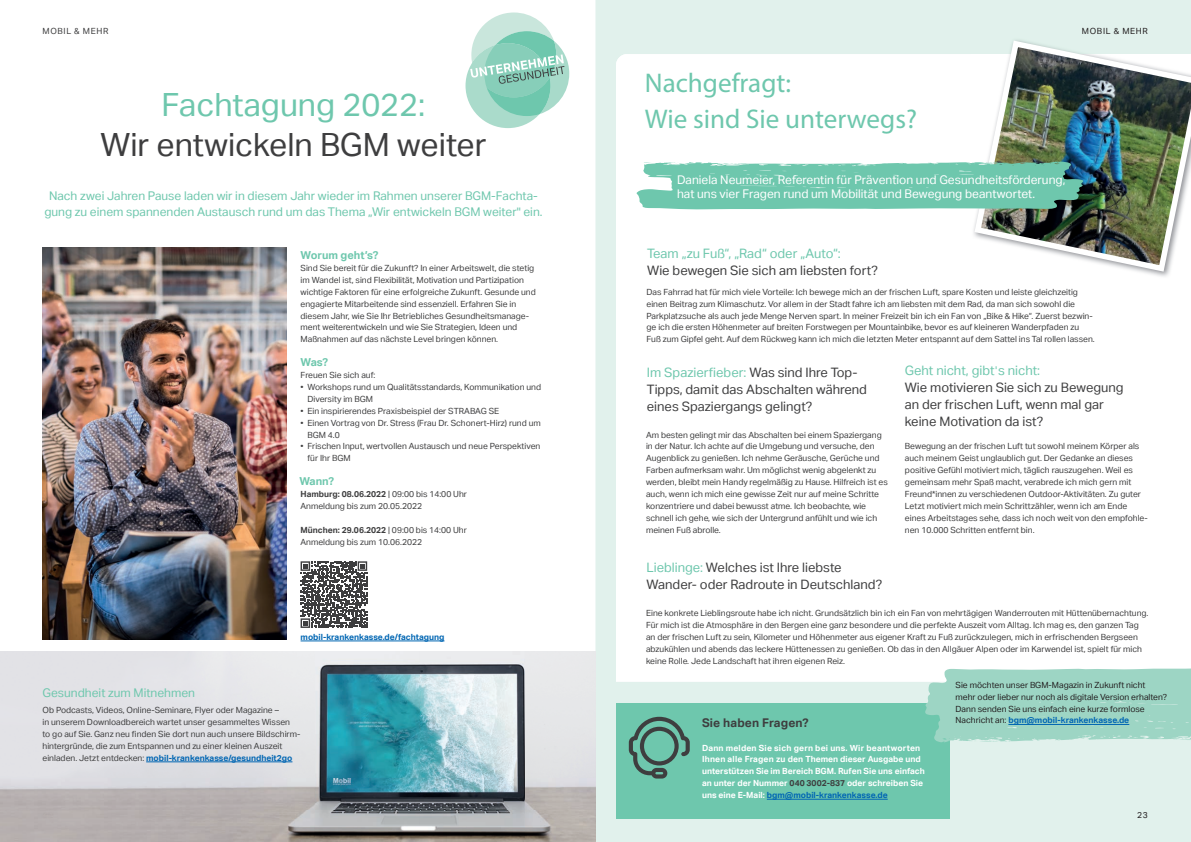
<style>
.page{position:relative;width:1191px;height:842px;background:#fff}
.page>*{position:absolute;margin:0;border:0;box-sizing:border-box;transform-origin:0 0}
.t1{font:32px "Aktiv Grotesk";color:#3e3e3f}
.t2{font:32px "Aktiv Grotesk";color:#6ec7ad}
.t3{font:27.1px/35.7px "Myriad Pro";color:#6ec7ad}
.t4{font:13px/17px "Aktiv Grotesk";color:#3e3e3f}
.t5{font:13px "Aktiv Grotesk";color:#6ec7ad}
.t6{font:12px/16.8px "Aktiv Grotesk";color:#6ec7ad;text-align:center}
.t7{font:12px/14.4px "Aktiv Grotesk";color:#fff}
.t8{font:700 12px "Aktiv Grotesk";letter-spacing:.01em;color:#3e3e3f}
.t9{font:700 11px "Aktiv Grotesk";color:#6ec7ad}
.t10{font:8.5px/11.9px "Aktiv Grotesk";color:#3e3e3f}
.t11{font:700 8.5px/11.9px "Aktiv Grotesk";color:#fff}
.t12{font:8.5px/11.9px "Aktiv Grotesk";color:#231f20}
.t13{font:700 8.5px "Aktiv Grotesk";color:#0166b3}
.t14{font:8.5px "Aktiv Grotesk";letter-spacing:.08em;color:#231f20}
.t15{font:8.5px "Aktiv Grotesk";letter-spacing:.08em;color:#3e3e3f}
.s1{font-weight:700}
.s2{font-weight:700;color:#0166b3}
.s3{color:#6ec7ad}
.s4{font-family:"Frutiger Next Com";color:#6ec7ad}
.s5{color:#3e3e3f}
.s6{color:#0166b3}
</style>
<div class="page">
<div style="left:595px;top:0;width:596px;height:842px;background:#e1f1ec"></div>
<svg style="left:616px;top:54px;width:575px;height:628px"></svg>
<div style="left:616px;top:703px;width:334px;height:115px;background:#6ec7ad"></div>
<svg style="left:629px;top:717px;width:61px;height:61px"></svg>
<hr style="left:767px;top:799px;width:120px;height:1px;background:#0166b3">
<svg style="left:924px;top:668px;width:267px;height:74px;background:#a1d7c7"></svg>
<img style="left:971px;top:37px;width:220px;height:238px">
<hr style="left:1008px;top:724px;width:121px;height:1px;background:#0166b3">
<svg style="left:635px;top:162px;width:449px;height:48px;background:#77c6af"></svg>
<img style="left:43px;top:247px;width:243px;height:393px">
<div style="left:465px;top:43px;width:85px;height:85px;background:#aadbcb;border-radius:50%"></div>
<svg style="left:470px;top:13px;width:99px;height:103px"></svg>
<svg style="left:300px;top:561px;width:67px;height:67px"></svg>
<img style="left:0;top:652px;width:595px;height:190px">
<svg style="left:43px;top:812px;width:10px;height:6px"></svg>
<hr style="left:146px;top:762px;width:146px;height:1px;background:#0166b3">
<hr style="left:300px;top:641px;width:144px;height:1px;background:#0166b3">
<p class="t15" style="left:43px;top:26px;width:68px">MOBIL &amp; MEHR</p>
<h1 class="t2" style="left:162px;top:86px;width:265px">Fachtagung 2022:</h1>
<h1 class="t1" style="left:101px;top:126px;width:387px">Wir entwickeln BGM weiter</h1>
<h3 class="t6" style="left:44px;top:187px;width:499px">Nach zwei Jahren Pause laden wir in diesem Jahr wieder im Rahmen unserer BGM-Fachta&shy;gung zu einem spannenden Austausch rund um das Thema „Wir entwickeln BGM weiter" ein.</h3>
<p class="t9" style="left:300px;top:248px;width:79px">Worum geht’s?</p>
<p class="t10" style="left:300px;top:262px;width:237px">Sind Sie bereit für die Zukunft? In einer Arbeitswelt, die stetig im Wandel ist, sind Flexibilität, Motivation und Partizipation wichtige Faktoren für eine erfolgreiche Zukunft. Gesunde und engagierte Mitarbeitende sind essenziell. Erfahren Sie in diesem Jahr, wie Sie Ihr Betriebliches Gesundheitsmanage&shy;ment weiterentwickeln und wie Sie Strategien, Ideen und Maßnahmen auf das nächste Level bringen können.</p>
<p class="t9" style="left:300px;top:355px;width:29px">Was?</p>
<p class="t10" style="left:300px;top:369px;width:76px">Freuen Sie sich auf:</p>
<p class="t10" style="left:307px;top:381px;width:235px;text-indent:-7px">• Workshops rund um Qualitätsstandards, Kommunikation und<br>Diversity im BGM</p>
<p class="t10" style="left:300px;top:405px;width:200px">• Ein inspirierendes Praxisbeispiel der STRABAG SE</p>
<p class="t10" style="left:307px;top:417px;width:235px;text-indent:-7px">• Einen Vortrag von Dr. Stress (Frau Dr. Schonert-Hirz) rund um<br>BGM 4.0</p>
<p class="t10" style="left:307px;top:440px;width:234px;text-indent:-7px">• Frischen Input, wertvollen Austausch und neue Perspektiven für Ihr BGM</p>
<p class="t9" style="left:299px;top:474px;width:36px">Wann?</p>
<p class="t10" style="left:300px;top:488px;width:168px"><span class="s1">Hamburg: 08.06.2022</span> | 09:00 bis 14:00 Uhr<br>Anmeldung bis zum 20.05.2022</p>
<p class="t10" style="left:300px;top:524px;width:168px"><span class="s1">München: 29.06.2022</span> | 09:00 bis 14:00 Uhr<br>Anmeldung bis zum 10.06.2022</p>
<p class="t13" style="left:300px;top:632px;width:145px">mobil-krankenkasse.de/fachtagung</p>
<h3 class="t6" style="left:43px;top:684px;width:154px">Gesundheit zum Mitnehmen</h3>
<p class="t10" style="left:43px;top:704px;width:259px">Ob Podcasts, Videos, Online-Seminare, Flyer oder Magazine –<br>in unserem Downloadbereich wartet unser gesammeltes Wissen<br>to go auf Sie. Ganz neu finden Sie dort nun auch unsere Bildschirm&shy;hintergründe, die zum Entspannen und zu einer kleinen Auszeit einladen. Jetzt entdecken: <span class="s2">mobil-krankenkasse/gesundheit2go</span></p>
<h2 class="t3" style="left:645px;top:65px;width:274px">Nachgefragt:<br>Wie sind Sie unterwegs?</h2>
<h3 class="t7" style="left:677px;top:172px;width:390px">Daniela Neumeier, Referentin für Prävention und Gesundheitsförderung, hat uns vier Fragen rund um Mobilität und Bewegung beantwortet.</h3>
<p class="t14" style="left:1081px;top:26px;width:68px">MOBIL &amp; MEHR</p>
<h3 class="t5" style="left:647px;top:246px;width:195px">Team „zu Fuß“, „Rad“ oder „Auto“:</h3>
<h3 class="t4" style="left:647px;top:262px;width:232px">Wie bewegen Sie sich am liebsten fort?</h3>
<p class="t10" style="left:646px;top:286px;width:450px">Das Fahrrad hat für mich viele Vorteile: Ich bewege mich an der frischen Luft, spare Kosten und leiste gleichzeitig einen Beitrag zum Klimaschutz. Vor allem in der Stadt fahre ich am liebsten mit dem Rad, da man sich sowohl die Parkplatzsuche als auch jede Menge Nerven spart. In meiner Freizeit bin ich ein Fan von „Bike &amp; Hike“. Zuerst bezwin&shy;ge ich die ersten Höhenmeter auf breiten Forstwegen per Mountainbike, bevor es auf kleineren Wanderpfaden zu Fuß zum Gipfel geht. Auf dem Rückweg kann ich mich die letzten Meter entspannt auf dem Sattel ins Tal rollen lassen.</p>
<h3 class="t4" style="left:647px;top:363px;width:222px"><span class="s3">Im Spazierfieber:</span> Was sind Ihre Top-<br>Tipps, damit das Abschalten während eines Spaziergangs gelingt?</h3>
<p class="t10" style="left:646px;top:428px;width:243px">Am besten gelingt mir das Abschalten bei einem Spaziergang in der Natur. Ich achte auf die Umgebung und versuche, den Augenblick zu genießen. Ich nehme Geräusche, Gerüche und Farben aufmerksam wahr. Um möglichst wenig abgelenkt zu werden, bleibt mein Handy regelmäßig zu Hause. Hilfreich ist es auch, wenn ich mich eine gewisse Zeit nur auf meine Schritte konzentriere und dabei bewusst atme. Ich beobachte, wie schnell ich gehe, wie sich der Untergrund anfühlt und wie ich meinen Fuß abrolle.</p>
<h3 class="t4" style="left:646px;top:559px;width:237px"><span class="s3">Lieblinge:</span> Welches ist Ihre liebste<br>Wander- oder Radroute in Deutschland?</h3>
<h3 class="t4" style="left:904px;top:362px;width:220px"><span class="s3">Geht nicht, gibt</span><span class="s4">'</span><span class="s3">s nicht:<br></span>Wie motivieren Sie sich zu Bewegung an der frischen Luft, wenn mal gar keine Motivation da ist?</h3>
<p class="t10" style="left:905px;top:440px;width:244px">Bewegung an der frischen Luft tut sowohl meinem Körper als auch meinem Geist unglaublich gut. Der Gedanke an dieses positive Gefühl motiviert mich, täglich rauszugehen. Weil es gemeinsam mehr Spaß macht, verabrede ich mich gern mit Freund*innen zu verschiedenen Outdoor-Aktivitäten. Zu guter Letzt motiviert mich mein Schrittzähler, wenn ich am Ende eines Arbeitstages sehe, dass ich noch weit von den empfohle&shy;nen 10.000 Schritten entfernt bin.</p>
<p class="t10" style="left:646px;top:607px;width:504px">Eine konkrete Lieblingsroute habe ich nicht. Grundsätzlich bin ich ein Fan von mehrtägigen Wanderrouten mit Hüttenübernachtung.<br>Für mich ist die Atmosphäre in den Bergen eine ganz besondere und die perfekte Auszeit vom Alltag. Ich mag es, den ganzen Tag an der frischen Luft zu sein, Kilometer und Höhenmeter aus eigener Kraft zu Fuß zurückzulegen, mich in erfrischenden Bergseen abzukühlen und abends das leckere Hüttenessen zu genießen. Ob das in den Allgäuer Alpen oder im Karwendel ist, spielt für mich keine Rolle. Jede Landschaft hat ihren eigenen Reiz.</p>
<h3 class="t8" style="left:702px;top:715px;width:108px">Sie haben Fragen?</h3>
<p class="t11" style="left:702px;top:741px;width:224px">Dann melden Sie sich gern bei uns. Wir beantworten Ihnen alle Fragen zu den Themen dieser Ausgabe und unterstützen Sie im Bereich BGM. Rufen Sie uns einfach an unter der Nummer <span class="s5">040 3002-837</span> oder schreiben Sie uns eine E-Mail: <span class="s6">bgm@mobil-krankenkasse.de</span></p>
<p class="t12" style="left:955px;top:679px;width:213px">Sie möchten unser BGM-Magazin in Zukunft nicht mehr oder lieber nur noch als digitale Version erhalten?<br>Dann senden Sie uns einfach eine kurze formlose Nachricht an: <span class="s2">bgm@mobil-krankenkasse.de</span></p>
<p class="t12" style="left:1137px;top:809px;width:12px">23</p>
</div>
